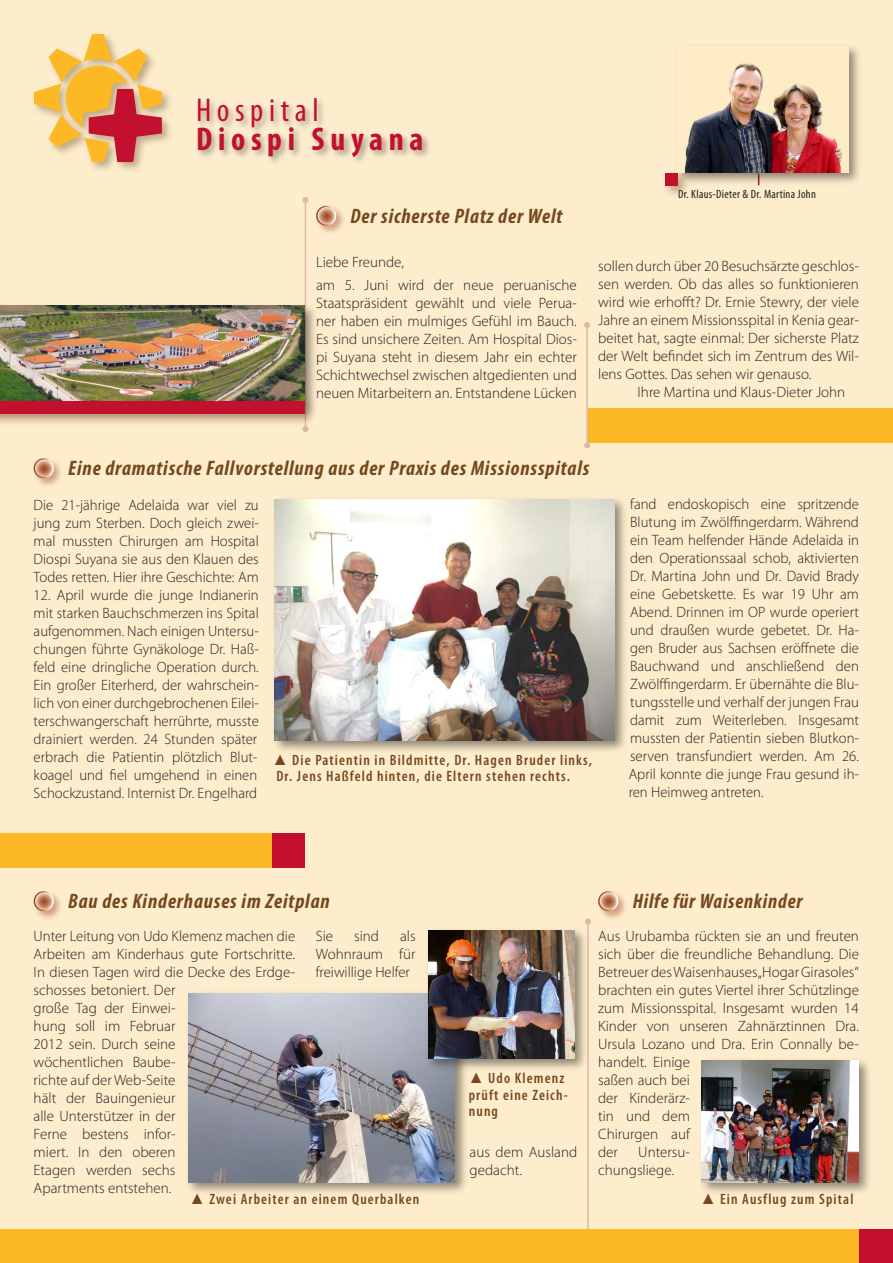
<style>
.page{position:relative;width:893px;height:1263px;background:#fff}
.page>*{position:absolute;margin:0;border:0;box-sizing:border-box;transform-origin:0 0}
.t1{font:700 condensed 33px "Myriad Pro";letter-spacing:.17em;color:#c3102f}
.t2{font:condensed 33px "Myriad Pro";letter-spacing:.17em;color:#c3102f}
.Fliesstext{font:italic 700 condensed 21px "Myriad Pro";letter-spacing:.04em;color:#75491e}
.Fliesstext-2{font:300 15px/18px "Myriad Pro";color:#231f20;text-align:justify}
.Marginal{font:600 condensed 15px/16.5px "Myriad Pro";letter-spacing:.075em;color:#75491e}
.Fliesstext-3{font:condensed 12px "Myriad Pro";letter-spacing:.025em;color:#231f20}
.s1{font-family:"Arial";font-weight:400;font-stretch:normal}
</style>
<div class="page">
<div style="left:0;top:0;width:893px;height:1229px;background:#feedcc"></div>
<hr style="left:305px;top:200px;width:1px;height:229px;background:#ddb8a2">
<svg style="left:302px;top:197px;width:6px;height:6px"></svg>
<svg style="left:302px;top:428px;width:6px;height:4px"></svg>
<div style="left:314px;top:203px;width:33px;height:34px;background:#a44624;opacity:.47"></div>
<svg style="left:317px;top:206px;width:19px;height:19px"></svg>
<div style="left:316px;top:206px;width:20px;height:20px;border:2px solid #fff;border-radius:50%"></div>
<hr style="left:586px;top:325px;width:2px;height:120px;background:#ddb8a2">
<svg style="left:584px;top:322px;width:6px;height:6px"></svg>
<svg style="left:584px;top:442px;width:6px;height:6px"></svg>
<hr style="left:587px;top:921px;width:2px;height:342px;background:#ddb8a2">
<svg style="left:585px;top:918px;width:6px;height:6px"></svg>
<div style="left:31px;top:456px;width:34px;height:33px;background:#a44624;opacity:.47"></div>
<svg style="left:34px;top:459px;width:19px;height:19px"></svg>
<div style="left:34px;top:458px;width:20px;height:20px;border:2px solid #fff;border-radius:50%"></div>
<div style="left:31px;top:888px;width:34px;height:34px;background:#a44624;opacity:.47"></div>
<svg style="left:34px;top:892px;width:19px;height:18px"></svg>
<div style="left:34px;top:891px;width:20px;height:20px;border:2px solid #fff;border-radius:50%"></div>
<div style="left:596px;top:888px;width:33px;height:34px;background:#a44624;opacity:.47"></div>
<svg style="left:599px;top:892px;width:19px;height:18px"></svg>
<div style="left:598px;top:891px;width:20px;height:20px;border:2px solid #fff;border-radius:50%"></div>
<div style="left:698px;top:1056px;width:175px;height:141px;background:#231f20;opacity:.5"></div>
<img style="left:702px;top:1060px;width:156px;height:122px">
<div style="left:271px;top:495px;width:358px;height:259px;background:#231f20;opacity:.5"></div>
<img style="left:275px;top:499px;width:339px;height:241px">
<div style="left:185px;top:989px;width:285px;height:208px;background:#231f20;opacity:.5"></div>
<img style="left:189px;top:993px;width:266px;height:189px">
<div style="left:424px;top:926px;width:166px;height:147px;background:#231f20;opacity:.5"></div>
<img style="left:428px;top:930px;width:147px;height:129px">
<div style="left:30px;top:30px;width:145px;height:145px;background:#574220;opacity:.39"></div>
<svg style="left:34px;top:34px;width:128px;height:128px"></svg>
<div style="left:194px;top:96px;width:238px;height:71px;background:#231f20;opacity:.39"></div>
<div style="left:588px;top:408px;width:305px;height:34px;background:#fcb825"></div>
<div style="left:0;top:833px;width:305px;height:34px;background:#fcb825"></div>
<div style="left:272px;top:833px;width:33px;height:34px;background:#c3102f"></div>
<div style="left:0;top:1229px;width:893px;height:34px;background:#fcb825"></div>
<div style="left:859px;top:1229px;width:34px;height:34px;background:#c3102f"></div>
<div style="left:661px;top:169px;width:30px;height:30px;background:#75491e;opacity:.49"></div>
<div style="left:665px;top:173px;width:12px;height:12px;background:#c3102f"></div>
<div style="left:674px;top:43px;width:190px;height:145px;background:#231f20;opacity:.5"></div>
<img style="left:678px;top:47px;width:171px;height:126px">
<div style="left:0;top:302px;width:320px;height:119px;background:#231f20;opacity:.5"></div>
<img style="left:0;top:306px;width:305px;height:91px">
<div style="left:0;top:397px;width:319px;height:31px;background:#75491e;opacity:.49"></div>
<div style="left:0;top:401px;width:305px;height:13px;background:#c3102f"></div>
<p class="t2" style="left:196px;top:91px;width:124px">Hospital</p>
<p class="t1" style="left:196px;top:118px;width:229px">Diospi Suyana</p>
<p class="Fliesstext" style="left:351px;top:203px;width:213px">Der sicherste Platz der Welt</p>
<p class="Fliesstext-2" style="left:316px;top:253px;width:89px">Liebe Freunde,</p>
<p class="Fliesstext-2" style="left:316px;top:275px;width:262px">am 5. Juni wird der neue peruanische Staatspräsident gewählt und viele Perua&shy;ner haben ein mulmiges Gefühl im Bauch.<br>Es sind unsichere Zeiten. Am Hospital Dios&shy;pi Suyana steht in diesem Jahr ein echter Schichtwechsel zwischen altgedienten und neuen Mitarbeitern an. Entstandene Lücken</p>
<p class="Fliesstext-3" style="left:678px;top:187px;width:139px">Dr. Klaus-Dieter &amp; Dr. Martina John</p>
<p class="Fliesstext-2" style="left:598px;top:257px;width:262px">sollen durch über 20 Besuchsärzte geschlos&shy;sen werden. Ob das alles so funktionieren wird wie erhofft? Dr. Ernie Stewry, der viele Jahre an einem Missionsspital in Kenia gear&shy;beitet hat, sagte einmal: Der sicherste Platz der Welt befindet sich im Zentrum des Wil&shy;lens Gottes. Das sehen wir genauso.</p>
<p class="Fliesstext-2" style="left:638px;top:383px;width:209px">Ihre Martina und Klaus-Dieter John</p>
<p class="Fliesstext" style="left:68px;top:455px;width:523px">Eine dramatische Fallvorstellung aus der Praxis des Missionsspitals</p>
<p class="Fliesstext-2" style="left:34px;top:496px;width:227px">Die 21-jährige Adelaida war viel zu jung zum Sterben. Doch gleich zwei&shy;mal mussten Chirurgen am Hospital Diospi Suyana sie aus den Klauen des Todes retten. Hier ihre Geschichte: Am</p>
<p class="Fliesstext-2" style="left:34px;top:586px;width:227px">12. April wurde die junge Indianerin mit starken Bauchschmerzen ins Spital aufgenommen. Nach einigen Untersu&shy;chungen führte Gynäkologe Dr. Haß&shy;feld eine dringliche Operation durch.<br>Ein großer Eiterherd, der wahrschein&shy;lich von einer durchgebrochenen Eilei&shy;terschwangerschaft herrührte, musste drainiert werden. 24 Stunden später erbrach die Patientin plötzlich Blut&shy;koagel und fiel umgehend in einen Schockzustand. Internist Dr. Engelhard</p>
<p class="Marginal" style="left:273px;top:751px;width:321px"><span class="s1">▲</span> Die Patientin in Bildmitte, Dr. Hagen Bruder links,</p>
<p class="Marginal" style="left:276px;top:768px;width:295px">Dr. Jens Haßfeld hinten, die Eltern stehen rechts.</p>
<p class="Fliesstext-2" style="left:629px;top:495px;width:232px">fand endoskopisch eine spritzende Blutung im Zwölffingerdarm. Während ein Team helfender Hände Adelaida in den Operationssaal schob, aktivierten Dr. Martina John und Dr. David Brady eine Gebetskette. Es war 19 Uhr am Abend. Drinnen im OP wurde operiert und draußen wurde gebetet. Dr. Ha&shy;gen Bruder aus Sachsen eröffnete die Bauchwand und anschließend den Zwölffingerdarm. Er übernähte die Blu&shy;tungsstelle und verhalf der jungen Frau damit zum Weiterleben. Insgesamt mussten der Patientin sieben Blutkon&shy;serven transfundiert werden. Am 26.<br>April konnte die junge Frau gesund ih&shy;ren Heimweg antreten.</p>
<p class="Fliesstext" style="left:68px;top:888px;width:263px">Bau des Kinderhauses im Zeitplan</p>
<p class="Fliesstext" style="left:633px;top:888px;width:171px">Hilfe für Waisenkinder</p>
<p class="Fliesstext-2" style="left:34px;top:927px;width:263px;text-align:left">Unter Leitung von Udo Klemenz machen die<br>Arbeiten am Kinderhaus gute Fortschritte.<br>In diesen Tagen wird die Decke des Erdge&shy;schosses betoniert. Der<br>große Tag der Einwei-<br>hung soll im Februar<br>2012 sein. Durch seine<br>wöchentlichen Baube-<br>richte auf der Web-Seite<br>hält der Bauingenieur<br>alle Unterstützer in der<br>Ferne bestens infor-<br>miert. In den oberen<br>Etagen werden sechs<br>Apartments entstehen.</p>
<p class="Fliesstext-2" style="left:598px;top:927px;width:262px;text-align:left">Aus Urubamba rückten sie an und freuten sich über die freundliche Behandlung. Die<br>Betreuer des Waisenhauses „Hogar Girasoles“ brachten ein gutes Viertel ihrer Schützlinge zum Missionsspital. Insgesamt wurden 14<br>Kinder von unseren Zahnärztinnen Dra.<br>Ursula Lozano und Dra. Erin Connally be&shy;handelt. Einige<br>saßen auch bei<br>der Kinderärz-<br>tin und dem<br>Chirurgen auf<br>der</p>
<p class="Fliesstext-2" style="left:316px;top:927px;width:101px;text-indent:84px">als Wohnraum für freiwillige Helfer</p>
<p class="Fliesstext-2" style="left:316px;top:927px;width:19px">Sie</p>
<p class="Fliesstext-2" style="left:354px;top:927px;width:26px">sind</p>
<p class="Marginal" style="left:469px;top:1070px;width:100px"><span class="s1">▲</span> Udo Klemenz prüft eine Zeich&shy;nung</p>
<p class="Fliesstext-2" style="left:470px;top:1143px;width:109px">aus dem Ausland gedacht.</p>
<p class="Fliesstext-2" style="left:598px;top:1143px;width:93px;text-indent:40px">Untersu&shy;chungsliege.</p>
<p class="Marginal" style="left:190px;top:1190px;width:231px"><span class="s1">▲</span> Zwei Arbeiter an einem Querbalken</p>
<p class="Marginal" style="left:701px;top:1190px;width:154px"><span class="s1">▲</span> Ein Ausflug zum Spital</p>
</div>
